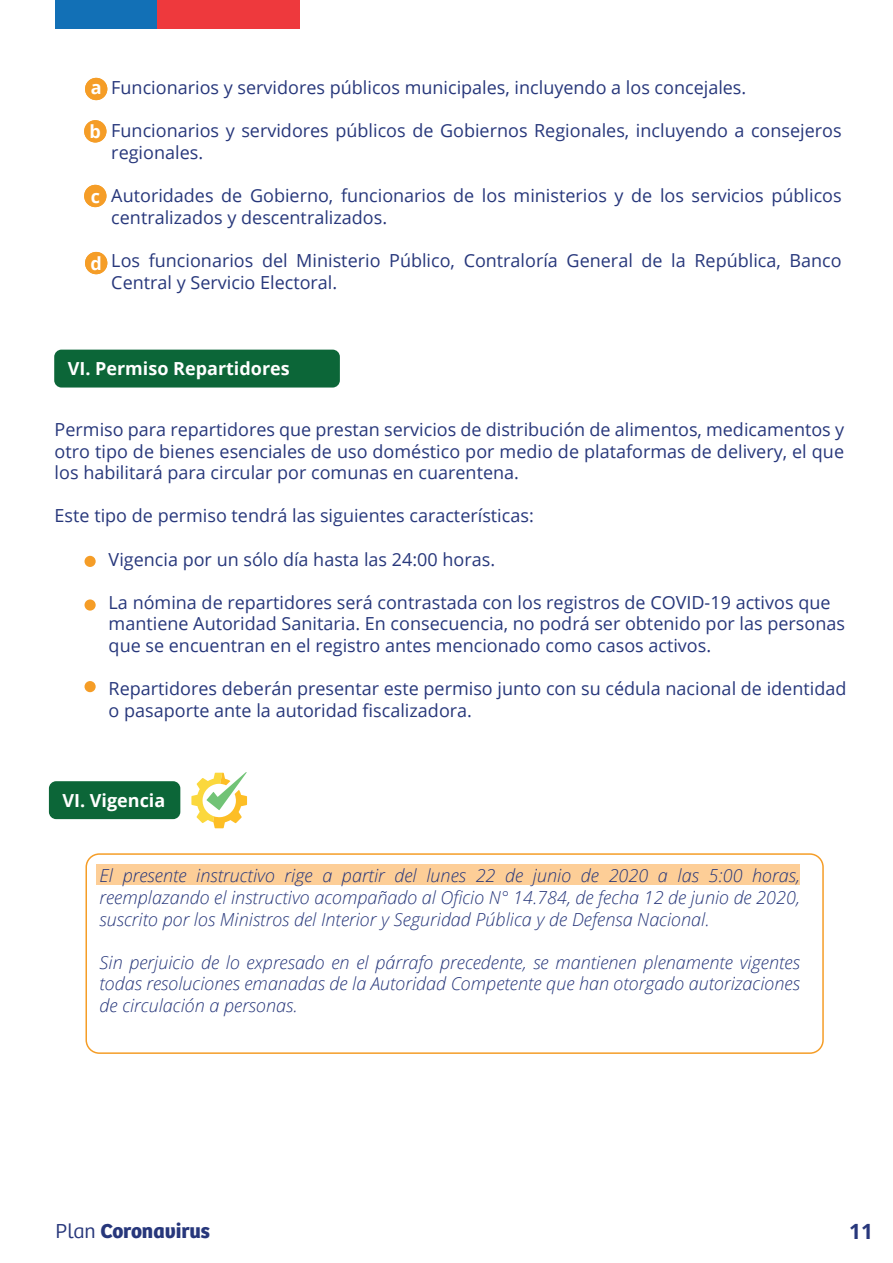
<style>
.page{position:relative;width:893px;height:1263px;background:#fff}
.page>*{position:absolute;margin:0;border:0;box-sizing:border-box;transform-origin:0 0}
.t1{font:700 21px "Bree";color:#27377b}
.t2{font:700 21px "Open Sans";color:#27377b}
.t3{font:18px/21.6px "Open Sans";color:#27377b}
.t4{font:italic 300 18px/21.6px "Open Sans";color:#27377b;text-align:justify}
.t5{font:700 18px "Open Sans";color:#fff}
.s1{font-weight:300}
</style>
<div class="page">
<div style="left:49px;top:781px;width:131px;height:38px;background:#0c6638;border-radius:7px"></div>
<div style="left:85px;top:853px;width:739px;height:201px;border:2px solid #f59d27;border-radius:13px"></div>
<svg style="left:191px;top:772px;width:56px;height:56px"></svg>
<div style="left:54px;top:350px;width:286px;height:37px;background:#0c6638;border-radius:7px"></div>
<div style="left:84px;top:599px;width:12px;height:12px;background:#f59d27;border-radius:50%"></div>
<div style="left:84px;top:556px;width:12px;height:11px;background:#f59d27;border-radius:50%"></div>
<div style="left:84px;top:681px;width:12px;height:11px;background:#f59d27;border-radius:50%"></div>
<div style="left:85px;top:78px;width:22px;height:22px;background:#f59d27;border-radius:50%"></div>
<div style="left:84px;top:120px;width:23px;height:23px;background:#f59d27;border-radius:50%"></div>
<div style="left:84px;top:185px;width:23px;height:22px;background:#f59d27;border-radius:50%"></div>
<div style="left:85px;top:252px;width:22px;height:22px;background:#f59d27;border-radius:50%"></div>
<div style="left:97px;top:865px;width:703px;height:20px;background:#fdce97"></div>
<div style="left:153px;top:0;width:147px;height:29px;background:#ee393d"></div>
<div style="left:56px;top:0;width:101px;height:29px;background:#1270b6"></div>
<p class="t5" style="left:91px;top:77px;width:12px">a</p>
<p class="t5" style="left:90px;top:117px;width:13px">b</p>
<p class="t5" style="left:90px;top:183px;width:13px">bc</p>
<p class="t5" style="left:90px;top:250px;width:13px">bd</p>
<p class="t3" style="left:111px;top:76px;width:636px">Funcionarios y servidores públicos municipales, incluyendo a los concejales.</p>
<p class="t3" style="left:111px;top:120px;width:732px">Funcionarios y servidores públicos de Gobiernos Regionales, incluyendo a consejeros regionales.</p>
<p class="t3" style="left:111px;top:184px;width:732px">Autoridades de Gobierno, funcionarios de los ministerios y de los servicios públicos centralizados y descentralizados.</p>
<p class="t3" style="left:111px;top:249px;width:732px">Los funcionarios del Ministerio Público, Contraloría General de la República, Banco<br>Central y Servicio Electoral.</p>
<p class="t5" style="left:68px;top:356px;width:224px">VI. Permiso Repartidores</p>
<p class="t3" style="left:55px;top:418px;width:791px;text-align:justify">Permiso para repartidores que prestan servicios de distribución de alimentos, medicamentos y otro tipo de bienes esenciales de uso doméstico por medio de plataformas de delivery, el que los habilitará para circular por comunas en cuarentena.</p>
<p class="t3" style="left:55px;top:504px;width:481px">Este tipo de permiso tendrá las siguientes características:</p>
<p class="t3" style="left:109px;top:548px;width:388px">Vigencia por un sólo día hasta las 24:00 horas.</p>
<p class="t3" style="left:109px;top:591px;width:738px">La nómina de repartidores será contrastada con los registros de COVID-19 activos que mantiene Autoridad Sanitaria. En consecuencia, no podrá ser obtenido por las personas que se encuentran en el registro antes mencionado como casos activos.</p>
<p class="t3" style="left:109px;top:677px;width:739px">Repartidores deberán presentar este permiso junto con su cédula nacional de identidad o pasaporte ante la autoridad fiscalizadora.</p>
<p class="t5" style="left:62px;top:788px;width:104px">VI. Vigencia</p>
<p class="t4" style="left:100px;top:867px;width:702px">El presente instructivo rige a partir del lunes 22 de junio de 2020 a las 5:00 horas, reemplazando el instructivo acompañado al Oficio N° 14.784, de fecha 12 de junio de 2020, suscrito por los Ministros del Interior y Seguridad Pública y de Defensa Nacional.</p>
<p class="t4" style="left:100px;top:953px;width:702px">Sin perjuicio de lo expresado en el párrafo precedente, se mantienen plenamente vigentes todas resoluciones emanadas de la Autoridad Competente que han otorgado autorizaciones de circulación a personas.</p>
<p class="t1" style="left:55px;top:1218px;width:156px"><span class="s1">Plan</span> Coronavirus</p>
<p class="t2" style="left:849px;top:1220px;width:25px">11</p>
</div>
